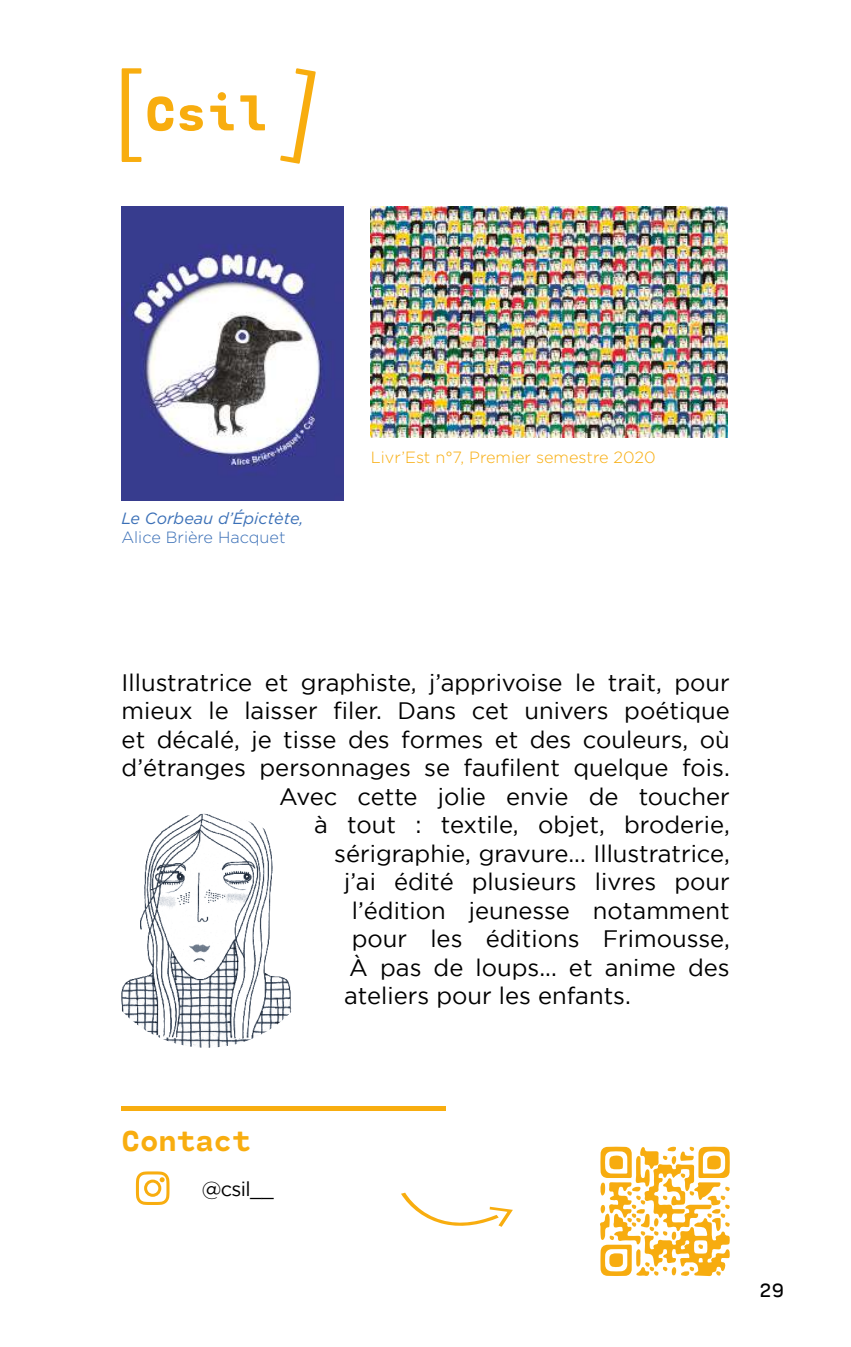
<style>
.page{position:relative;width:851px;height:1347px;background:#fff}
.page>*{position:absolute;margin:0;border:0;box-sizing:border-box;transform-origin:0 0}
.t1{font:800 50px "Cartograph CF";color:#f8ad0f}
.t2{font:800 30px "Cartograph CF";color:#f8ad0f}
.t3{font:23.75px "Gotham";color:#000}
.t4{font:20px "Gotham";color:#000}
.t5{font:20px "Cartograph CF";color:#000}
.t6{font:300 16.25px "Gotham";color:#f8ad0f}
.t7{font:italic 16.25px "Gotham";color:#3b70b7}
.t8{font:300 16.25px "Gotham";color:#3b70b7}
</style>
<div class="page">
<img style="left:90px;top:814px;width:234px;height:233px;border-radius:117px">
<img style="left:370px;top:206px;width:357px;height:232px">
<svg style="left:122px;top:68px;width:19px;height:94px"></svg>
<div style="left:122px;top:1105px;width:323px;height:5px;background:#f8ad0f"></div>
<svg style="left:401px;top:1192px;width:112px;height:35px"></svg>
<svg style="left:280px;top:68px;width:36px;height:96px"></svg>
<svg style="left:136px;top:1171px;width:33px;height:34px"></svg>
<svg style="left:600px;top:1146px;width:129px;height:130px"></svg>
<img style="left:122px;top:206px;width:221px;height:294px">
<h1 class="t1" style="left:145px;top:71px;width:124px">Csil</h1>
<p class="t7" style="left:121px;top:509px;width:184px">Le Corbeau d’Épictète,</p>
<p class="t8" style="left:121px;top:528px;width:166px">Alice Brière Hacquet</p>
<p class="t6" style="left:371px;top:448px;width:286px">Livr’Est n°7, Premier semestre 2020</p>
<p class="t3" style="left:122px;top:669px;width:609px">Illustratrice et graphiste, j’apprivoise le trait, pour</p>
<p class="t3" style="left:122px;top:698px;width:609px">mieux le laisser filer. Dans cet univers poétique</p>
<p class="t3" style="left:122px;top:726px;width:609px">et décalé, je tisse des formes et des couleurs, où</p>
<p class="t3" style="left:122px;top:755px;width:609px">d’étranges personnages se faufilent quelque fois.</p>
<p class="t3" style="left:279px;top:783px;width:452px">Avec cette jolie envie de toucher</p>
<p class="t3" style="left:314px;top:812px;width:417px">à tout : textile, objet, broderie,</p>
<p class="t3" style="left:334px;top:840px;width:397px">sérigraphie, gravure... Illustratrice,</p>
<p class="t3" style="left:344px;top:869px;width:387px">j’ai édité plusieurs livres pour</p>
<p class="t3" style="left:352px;top:897px;width:379px">l’édition jeunesse notamment</p>
<p class="t3" style="left:352px;top:926px;width:379px">pour les éditions Frimousse,</p>
<p class="t3" style="left:349px;top:954px;width:382px">À pas de loups... et anime des</p>
<p class="t3" style="left:344px;top:983px;width:288px">ateliers pour les enfants.</p>
<p class="t2" style="left:122px;top:1115px;width:131px">Contact</p>
<p class="t4" style="left:202px;top:1178px;width:73px">@csil__</p>
<p class="t5" style="left:759px;top:1273px;width:26px">29</p>
</div>
